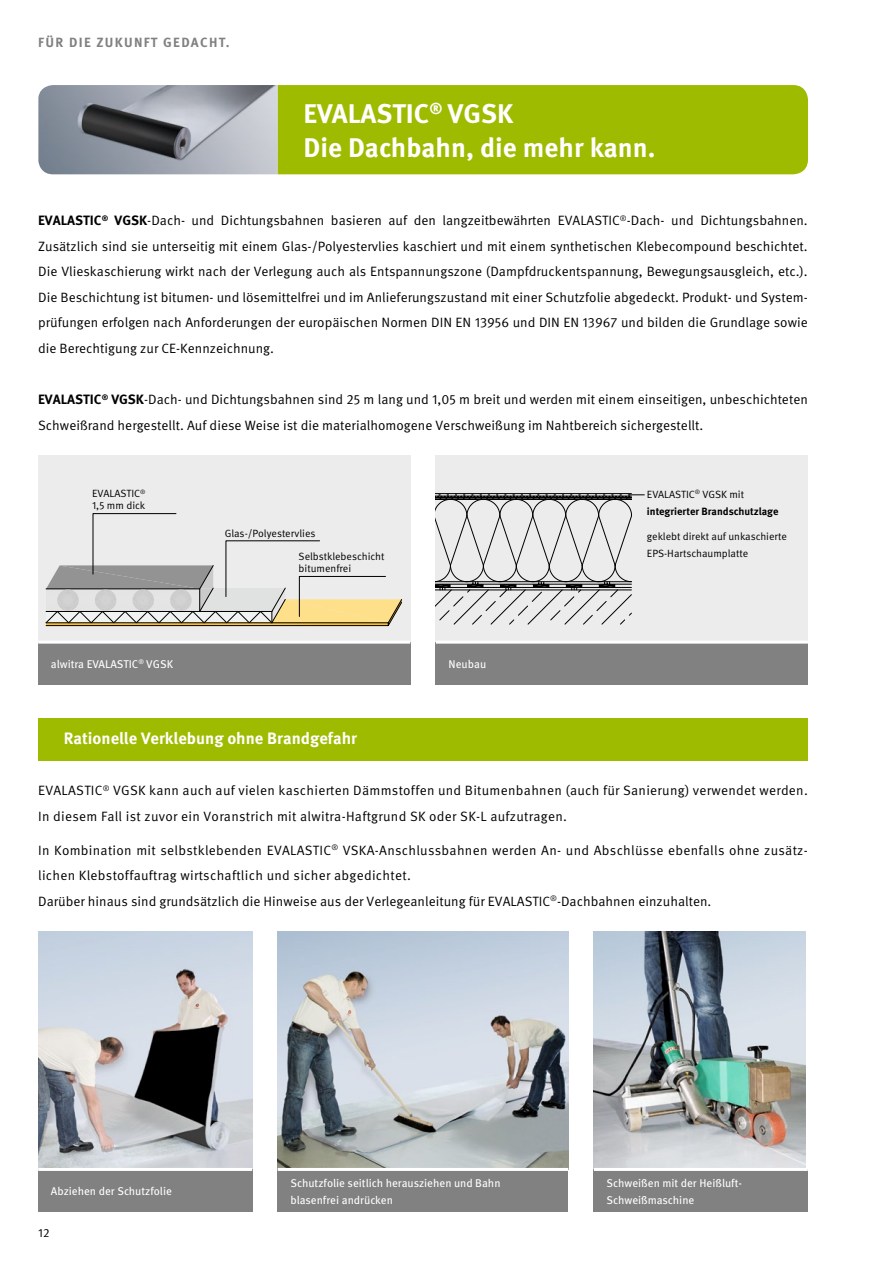
<style>
.page{position:relative;width:893px;height:1263px;background:#fff}
.page>*{position:absolute;margin:0;border:0;box-sizing:border-box;transform-origin:0 0}
.t1{font:700 27px/34px "Meta Pro";color:#fff}
.t2{font:700 16.5px "Meta Pro";color:#fff}
.t3{font:13.5px/25.5px "Meta Pro";letter-spacing:.02em;color:#000}
.t4{font:13.5px/25.5px "Meta Pro";color:#000}
.t5{font:700 13.35px "Meta Pro";letter-spacing:.1em;color:#818181}
.t6{font:12px "Meta Pro";color:#000}
.t7{font:11.25px/17px "Meta Pro";color:#fff}
.t8{font:10.5px/12px "Meta Pro";color:#000}
.t9{font:700 10.5px/17px "Meta Pro";color:#000}
.s1{font-weight:700}
.s2{font-weight:400}
</style>
<div class="page">
<div style="left:38px;top:455px;width:372px;height:187px;background:#ececec"></div>
<svg style="left:46px;top:513px;width:356px;height:113px"></svg>
<div style="left:436px;top:455px;width:372px;height:187px;background:#ececec"></div>
<hr style="left:436px;top:493px;width:195px;height:1px;background:#000">
<div style="left:38px;top:642px;width:372px;height:43px;background:#818181"></div>
<hr style="left:38px;top:641px;width:372px;height:3px;background:#fff">
<div style="left:436px;top:642px;width:372px;height:43px;background:#818181"></div>
<hr style="left:436px;top:641px;width:372px;height:3px;background:#fff">
<svg style="left:436px;top:494px;width:209px;height:130px"></svg>
<img style="left:278px;top:931px;width:290px;height:237px">
<img style="left:38px;top:931px;width:214px;height:237px">
<img style="left:594px;top:931px;width:211px;height:237px">
<div style="left:38px;top:1169px;width:214px;height:43px;background:#818181"></div>
<hr style="left:38px;top:1168px;width:214px;height:3px;background:#fff">
<div style="left:594px;top:1169px;width:214px;height:43px;background:#818181"></div>
<hr style="left:594px;top:1168px;width:214px;height:3px;background:#fff">
<div style="left:278px;top:1169px;width:290px;height:43px;background:#818181"></div>
<hr style="left:278px;top:1168px;width:290px;height:3px;background:#fff">
<div style="left:38px;top:719px;width:770px;height:42px;background:#9fbb00"></div>
<img style="left:38px;top:85px;width:240px;height:89px">
<div style="left:278px;top:85px;width:530px;height:89px;background:#9fbb00"></div>
<p class="t5" style="left:38px;top:34px;width:193px">FÜR DIE ZUKUNFT GEDACHT.</p>
<h1 class="t1" style="left:303px;top:98px;width:354px">EVALASTIC<sup>®</sup> VGSK<br>Die Dachbahn, die mehr kann.</h1>
<p class="t3" style="left:38px;top:208px;width:771px;text-align:justify"><span class="s1">EVALASTIC</span><sup>®</sup> <span class="s1">VGSK</span>-Dach- und Dichtungsbahnen basieren auf den langzeitbewährten EVALASTIC<sup>®</sup>-Dach- und Dichtungsbahnen.<br>Zusätzlich sind sie unterseitig mit einem Glas-/Polyestervlies kaschiert und mit einem synthetischen Klebecompound beschichtet.<br>Die Vlieskaschierung wirkt nach der Verlegung auch als Entspannungszone (Dampfdruckentspannung, Bewegungsausgleich, etc.).<br>Die Beschichtung ist bitumen- und lösemittelfrei und im Anlieferungszustand mit einer Schutzfolie abgedeckt. Produkt- und System&shy;prüfungen erfolgen nach Anforderungen der europäischen Normen DIN EN 13956 und DIN EN 13967 und bilden die Grundlage sowie die Berechtigung zur CE-Kennzeichnung.</p>
<p class="t4" style="left:38px;top:387px;width:771px"><span class="s1">EVALASTIC</span><sup>®</sup> <span class="s1">VGSK</span>-Dach- und Dichtungsbahnen sind 25 m lang und 1,05 m breit und werden mit einem einseitigen, unbeschichteten<br>Schweißrand hergestellt. Auf diese Weise ist die materialhomogene Verschweißung im Nahtbereich sichergestellt.</p>
<p class="t8" style="left:92px;top:488px;width:55px">EVALASTIC<sup>®<br></sup>1,5 mm dick</p>
<p class="t8" style="left:225px;top:527px;width:92px">Glas-/Polyestervlies</p>
<p class="t8" style="left:299px;top:551px;width:87px">Selbstklebeschicht bitumenfrei</p>
<p class="t7" style="left:51px;top:656px;width:124px">alwitra EVALASTIC<sup>®</sup> VGSK</p>
<p class="t7" style="left:449px;top:656px;width:39px">Neubau</p>
<p class="t9" style="left:647px;top:486px;width:133px"><span class="s2">EVALASTIC</span><sup>®</sup> <span class="s2">VGSK mit </span>integrierter Brandschutzlage</p>
<p class="t8" style="left:647px;top:528px;width:142px;line-height:17px">geklebt direkt auf unkaschierte<br>EPS-Hartschaumplatte</p>
<p class="t2" style="left:64px;top:728px;width:295px">Rationelle Verklebung ohne Brandgefahr</p>
<p class="t3" style="left:38px;top:778px;width:771px">EVALASTIC<sup>®</sup> VGSK kann auch auf vielen kaschierten Dämmstoffen und Bitumenbahnen (auch für Sanierung) verwendet werden.<br>In diesem Fall ist zuvor ein Voranstrich mit alwitra-Haftgrund SK oder SK-L aufzutragen.</p>
<p class="t3" style="left:38px;top:838px;width:771px">In Kombination mit selbstklebenden EVALASTIC<sup>®</sup> VSKA-Anschlussbahnen werden An- und Abschlüsse ebenfalls ohne zusätz&shy;lichen Klebstoffauftrag wirtschaftlich und sicher abgedichtet.<br>Darüber hinaus sind grundsätzlich die Hinweise aus der Verlegeanleitung für EVALASTIC<sup>®</sup>-Dachbahnen einzuhalten.</p>
<p class="t7" style="left:51px;top:1183px;width:123px">Abziehen der Schutzfolie</p>
<p class="t7" style="left:606px;top:1175px;width:137px">Schweißen mit der Heißluft-<br>Schweißmaschine</p>
<p class="t7" style="left:290px;top:1175px;width:212px">Schutzfolie seitlich herausziehen und Bahn blasenfrei andrücken</p>
<p class="t6" style="left:38px;top:1225px;width:13px">12</p>
</div>
